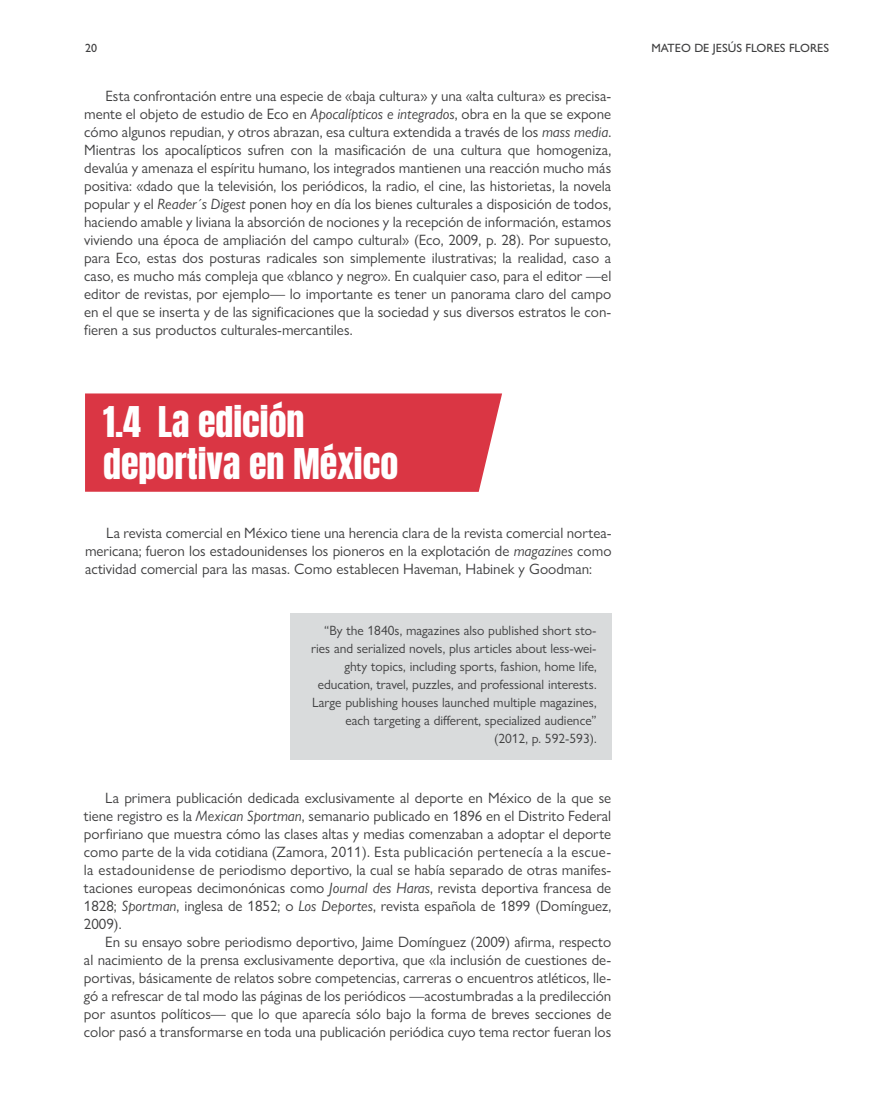
<style>
.page{position:relative;width:893px;height:1106px;background:#fff}
.page>*{position:absolute;margin:0;border:0;box-sizing:border-box;transform-origin:0 0}
.t1{font:36px/42px "Anton";color:#fff}
.t2{font:15px/18px "Gill Sans Nova";color:#3e3e3f;text-align:justify}
.t3{font:13.5px/18px "Gill Sans Nova";color:#3e3e3f;text-align:right}
.t4{font:500 12px "Gill Sans Nova";color:#3e3e3f}
.s1{font-style:italic}
</style>
<div class="page">
<div style="left:290px;top:613px;width:322px;height:146px;background:#d9dbdc"></div>
<div style="left:85px;top:393px;width:417px;height:99px;background:#da3644"></div>
<p class="t4" style="left:85px;top:41px;width:13px">20</p>
<p class="t4" style="left:651px;top:41px;width:179px">MATEO DE JESÚS FLORES FLORES</p>
<p class="t2" style="left:84px;top:87px;width:529px;text-indent:21px">Esta confrontación entre una especie de «baja cultura» y una «alta cultura» es precisa&shy;mente el objeto de estudio de Eco en <span class="s1">Apocalípticos e integrados</span>, obra en la que se expone cómo algunos repudian, y otros abrazan, esa cultura extendida a través de los <span class="s1">mass media</span>.<br>Mientras los apocalípticos sufren con la masificación de una cultura que homogeniza, devalúa y amenaza el espíritu humano, los integrados mantienen una reacción mucho más positiva: «dado que la televisión, los periódicos, la radio, el cine, las historietas, la novela popular y el <span class="s1">Reader´s Digest</span> ponen hoy en día los bienes culturales a disposición de todos, haciendo amable y liviana la absorción de nociones y la recepción de información, estamos viviendo una época de ampliación del campo cultural» (Eco, 2009, p. 28). Por supuesto, para Eco, estas dos posturas radicales son simplemente ilustrativas; la realidad, caso a caso, es mucho más compleja que «blanco y negro». En cualquier caso, para el editor —el editor de revistas, por ejemplo— lo importante es tener un panorama claro del campo en el que se inserta y de las significaciones que la sociedad y sus diversos estratos le con&shy;fieren a sus productos culturales-mercantiles.</p>
<h1 class="t1" style="left:103px;top:403px;width:297px">1.4 La edición deportiva en México</h1>
<p class="t2" style="left:85px;top:523px;width:528px;text-indent:21px">La revista comercial en México tiene una herencia clara de la revista comercial nortea&shy;mericana; fueron los estadounidenses los pioneros en la explotación de <span class="s1">magazines</span> como actividad comercial para las masas. Como establecen Haveman, Habinek y Goodman:</p>
<p class="t3" style="left:311px;top:621px;width:287px">“By the 1840s, magazines also published short sto&shy;ries and serialized novels, plus articles about less-wei&shy;ghty topics, including sports, fashion, home life, education, travel, puzzles, and professional interests.<br>Large publishing houses launched multiple magazines, each targeting a different, specialized audience” (2012, p. 592-593).</p>
<p class="t2" style="left:84px;top:789px;width:529px;text-indent:21px">La primera publicación dedicada exclusivamente al deporte en México de la que se tiene registro es la <span class="s1">Mexican Sportman</span>, semanario publicado en 1896 en el Distrito Federal porfiriano que muestra cómo las clases altas y medias comenzaban a adoptar el deporte como parte de la vida cotidiana (Zamora, 2011). Esta publicación pertenecía a la escue&shy;la estadounidense de periodismo deportivo, la cual se había separado de otras manifes&shy;taciones europeas decimonónicas como <span class="s1">Journal des Haras</span>, revista deportiva francesa de 1828; <span class="s1">Sportman</span>, inglesa de 1852; o <span class="s1">Los Deportes</span>, revista española de 1899 (Domínguez, 2009).</p>
<p class="t2" style="left:84px;top:933px;width:529px;text-indent:21px">En su ensayo sobre periodismo deportivo, Jaime Domínguez (2009) afirma, respecto al nacimiento de la prensa exclusivamente deportiva, que «la inclusión de cuestiones de&shy;portivas, básicamente de relatos sobre competencias, carreras o encuentros atléticos, lle&shy;gó a refrescar de tal modo las páginas de los periódicos —acostumbradas a la predilección por asuntos políticos— que lo que aparecía sólo bajo la forma de breves secciones de color pasó a transformarse en toda una publicación periódica cuyo tema rector fueran los</p>
</div>
